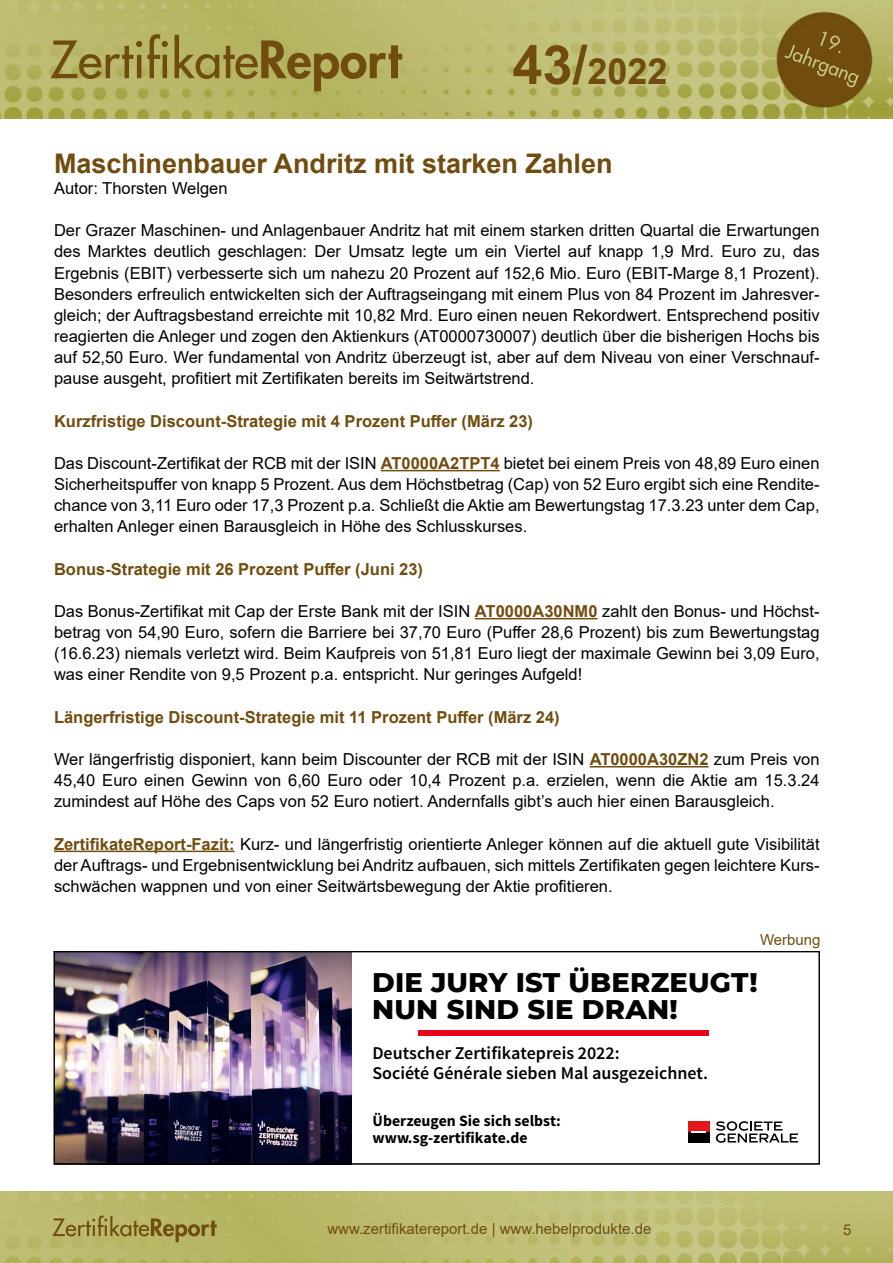
<style>
.page{position:relative;width:893px;height:1263px;background:#fff}
.page>*{position:absolute;margin:0;border:0;box-sizing:border-box;transform-origin:0 0}
.t1{font:700 36px "Arial";color:#704d0f}
.t2{font:800 27.45px/27.5px "Montserrat";letter-spacing:.005em;color:#000}
.t3{font:700 27px "Arial";color:#704d0f}
.t4{font:600 18px/20.2px "Source Sans Pro";color:#000}
.t5{font:16.5px/21.1px "Arial";color:#000;text-align:justify}
.t6{font:700 16.5px "Arial";color:#704d0f}
.t7{font:700 15.75px/16.5px "Source Sans Pro";color:#000}
.t8{font:15px "Arial";color:#704d0f}
.s1{font-size:54px}
.s2{font-weight:700;color:#704d0f}
</style>
<div class="page">
<img style="left:0;top:1192px;width:893px;height:71px">
<img style="left:0;top:0;width:893px;height:119px">
<hr style="left:381px;top:470px;width:119px;height:1px;background:#704d0f">
<hr style="left:475px;top:618px;width:123px;height:1px;background:#704d0f">
<hr style="left:590px;top:766px;width:119px;height:1px;background:#704d0f">
<hr style="left:54px;top:851px;width:181px;height:1px;background:#704d0f">
<img style="left:56px;top:953px;width:296px;height:209px">
<svg style="left:716px;top:1121px;width:82px;height:22px"></svg>
<div style="left:688px;top:1121px;width:22px;height:11px;background:#e4181c"></div>
<div style="left:688px;top:1132px;width:22px;height:11px;background:#000"></div>
<svg style="left:692px;top:1131px;width:14px;height:2px"></svg>
<div style="left:418px;top:1030px;width:290px;height:6px;background:#e9041e"></div>
<div style="left:54px;top:951px;width:766px;height:213px;border:1px solid #000"></div>
<h1 class="t1" style="left:512px;top:46px;width:157px"><span class="s1">43/</span>2022</h1>
<h3 class="t3" style="left:54px;top:144px;width:560px">Maschinenbauer Andritz mit starken Zahlen</h3>
<p class="t5" style="left:54px;top:177px;width:175px">Autor: Thorsten Welgen</p>
<p class="t5" style="left:54px;top:220px;width:767px">Der Grazer Maschinen- und Anlagenbauer Andritz hat mit einem starken dritten Quartal die Erwartungen des Marktes deutlich geschlagen: Der Umsatz legte um ein Viertel auf knapp 1,9 Mrd. Euro zu, das Ergebnis (EBIT) verbesserte sich um nahezu 20 Prozent auf 152,6 Mio. Euro (EBIT-Marge 8,1 Prozent).<br>Besonders erfreulich entwickelten sich der Auftragseingang mit einem Plus von 84 Prozent im Jahresver&shy;gleich; der Auftragsbestand erreichte mit 10,82 Mrd. Euro einen neuen Rekordwert. Entsprechend positiv reagierten die Anleger und zogen den Aktienkurs (AT0000730007) deutlich über die bisherigen Hochs bis auf 52,50 Euro. Wer fundamental von Andritz überzeugt ist, aber auf dem Niveau von einer Verschnauf&shy;pause ausgeht, profitiert mit Zertifikaten bereits im Seitwärtstrend.</p>
<p class="t6" style="left:54px;top:409px;width:481px">Kurzfristige Discount-Strategie mit 4 Prozent Puffer (März 23)</p>
<p class="t5" style="left:54px;top:452px;width:767px">Das Discount-Zertifikat der RCB mit der ISIN <span class="s2">AT0000A2TPT4</span> bietet bei einem Preis von 48,89 Euro einen Sicherheitspuffer von knapp 5 Prozent. Aus dem Höchstbetrag (Cap) von 52 Euro ergibt sich eine Rendite&shy;chance von 3,11 Euro oder 17,3 Prozent p.a. Schließt die Aktie am Bewertungstag 17.3.23 unter dem Cap, erhalten Anleger einen Barausgleich in Höhe des Schlusskurses.</p>
<p class="t6" style="left:54px;top:557px;width:371px">Bonus-Strategie mit 26 Prozent Puffer (Juni 23)</p>
<p class="t5" style="left:54px;top:600px;width:767px">Das Bonus-Zertifikat mit Cap der Erste Bank mit der ISIN <span class="s2">AT0000A30NM0</span> zahlt den Bonus- und Höchst&shy;betrag von 54,90 Euro, sofern die Barriere bei 37,70 Euro (Puffer 28,6 Prozent) bis zum Bewertungstag (16.6.23) niemals verletzt wird. Beim Kaufpreis von 51,81 Euro liegt der maximale Gewinn bei 3,09 Euro, was einer Rendite von 9,5 Prozent p.a. entspricht. Nur geringes Aufgeld!</p>
<p class="t6" style="left:54px;top:705px;width:507px">Längerfristige Discount-Strategie mit 11 Prozent Puffer (März 24)</p>
<p class="t5" style="left:54px;top:749px;width:767px">Wer längerfristig disponiert, kann beim Discounter der RCB mit der ISIN <span class="s2">AT0000A30ZN2</span> zum Preis von 45,40 Euro einen Gewinn von 6,60 Euro oder 10,4 Prozent p.a. erzielen, wenn die Aktie am 15.3.24 zumindest auf Höhe des Caps von 52 Euro notiert. Andernfalls gibt’s auch hier einen Barausgleich.</p>
<p class="t5" style="left:54px;top:833px;width:767px"><span class="s2">ZertifikateReport-Fazit:</span> Kurz- und längerfristig orientierte Anleger können auf die aktuell gute Visibilität der Auftrags- und Ergebnisentwicklung bei Andritz aufbauen, sich mittels Zertifikaten gegen leichtere Kurs&shy;schwächen wappnen und von einer Seitwärtsbewegung der Aktie profitieren.</p>
<p class="t8" style="left:760px;top:930px;width:62px">Werbung</p>
<h2 class="t2" style="left:372px;top:967px;width:387px">DIE JURY IST ÜBERZEUGT!<br>NUN SIND SIE DRAN!</h2>
<p class="t4" style="left:372px;top:1043px;width:337px">Deutscher Zertifikatepreis 2022:<br>Société Générale sieben Mal ausgezeichnet.</p>
<p class="t7" style="left:373px;top:1113px;width:190px">Überzeugen Sie sich selbst: www.sg-zertifikate.de</p>
<p class="t8" style="left:327px;top:1218px;width:326px">www.zertifikatereport.de | www.hebelprodukte.de</p>
<p class="t8" style="left:843px;top:1219px;width:10px">5</p>
</div>
